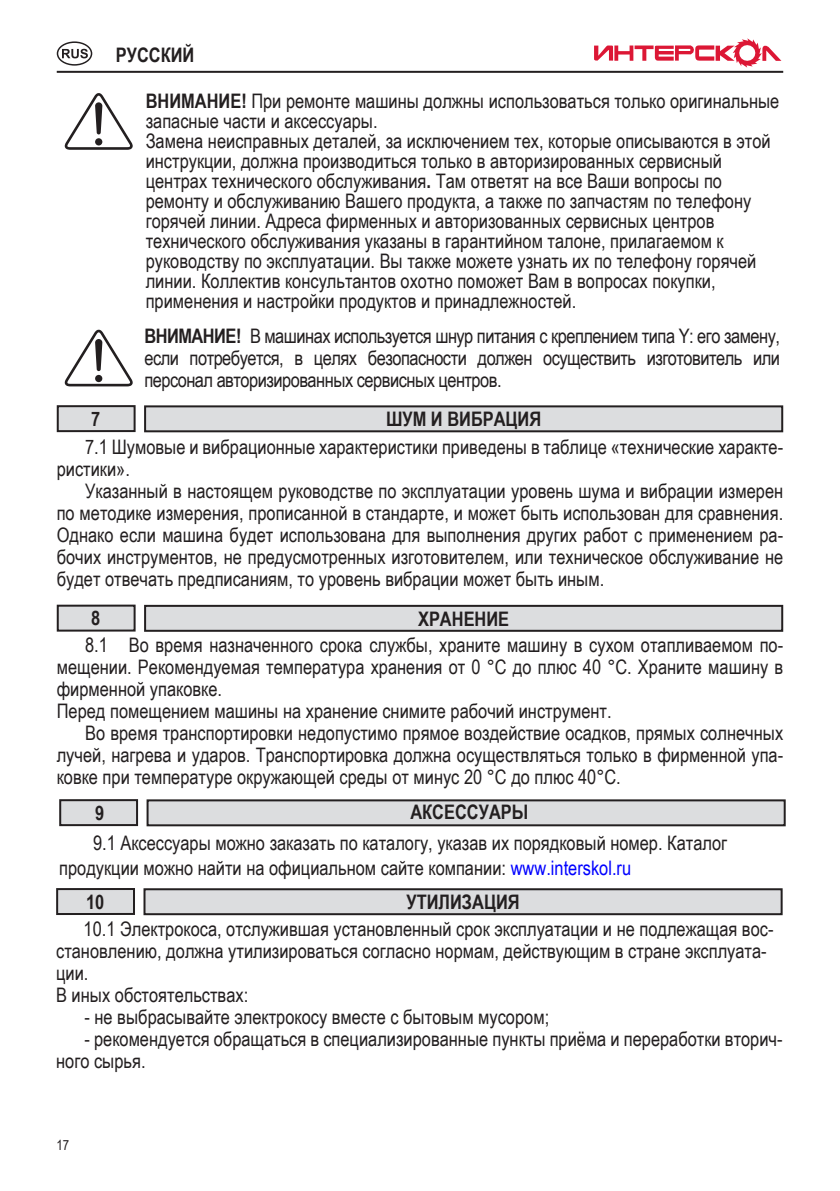
<style>
.page{position:relative;width:840px;height:1191px;background:#fff}
.page>*{position:absolute;margin:0;border:0;box-sizing:border-box;transform-origin:0 0}
.Текст{font:20px/22px "Arial Narrow";color:#231f20}
.t1{font:700 20px "Arial Narrow";color:#231f20}
.t2{font:14px "Arial Narrow";color:#231f20}
.s1{font-weight:700}
.s2{color:#00f}
</style>
<div class="page">
<hr style="left:57px;top:71px;width:725px;height:2px;background:#231f20">
<svg style="left:57px;top:41px;width:35px;height:25px"></svg>
<svg style="left:65px;top:330px;width:68px;height:56px"></svg>
<div style="left:145px;top:406px;width:636px;height:25px;background:#dcdddf"></div>
<div style="left:144px;top:405px;width:638px;height:27px;border:2px solid #231f20"></div>
<div style="left:58px;top:406px;width:76px;height:25px;background:#dcdddf"></div>
<div style="left:57px;top:405px;width:78px;height:27px;border:2px solid #231f20"></div>
<div style="left:145px;top:606px;width:636px;height:25px;background:#dcdddf"></div>
<div style="left:144px;top:605px;width:638px;height:27px;border:2px solid #231f20"></div>
<div style="left:58px;top:605px;width:76px;height:25px;background:#dcdddf"></div>
<div style="left:57px;top:604px;width:78px;height:27px;border:2px solid #231f20"></div>
<svg style="left:65px;top:93px;width:68px;height:57px"></svg>
<svg style="left:594px;top:38px;width:187px;height:30px"></svg>
<div style="left:144px;top:889px;width:637px;height:25px;background:#dcdddf"></div>
<div style="left:143px;top:888px;width:639px;height:27px;border:2px solid #231f20"></div>
<div style="left:57px;top:889px;width:77px;height:25px;background:#dcdddf"></div>
<div style="left:56px;top:888px;width:79px;height:27px;border:2px solid #231f20"></div>
<div style="left:147px;top:800px;width:637px;height:25px;background:#dcdddf"></div>
<div style="left:146px;top:799px;width:639px;height:27px;border:2px solid #231f20"></div>
<div style="left:60px;top:800px;width:77px;height:25px;background:#dcdddf"></div>
<div style="left:59px;top:799px;width:79px;height:27px;border:2px solid #231f20"></div>
<p class="t1" style="left:116px;top:40px;width:80px">РУССКИЙ</p>
<p class="Текст" style="left:146px;top:90px;width:634px;line-height:20px"><span class="s1">ВНИМАНИЕ!</span> При ремонте машины должны использоваться только оригинальные запасные части и аксессуары.<br>Замена неисправных деталей, за исключением тех, которые описываются в этой инструкции, должна производиться только в авторизированных сервисный центрах технического обслуживания<span class="s1">.</span> Там ответят на все Ваши вопросы по ремонту и обслуживанию Вашего продукта, а также по запчастям по телефону горячей линии. Адреса фирменных и авторизованных сервисных центров технического обслуживания указаны в гарантийном талоне, прилагаемом к руководству по эксплуатации. Вы также можете узнать их по телефону горячей линии. Коллектив консультантов охотно поможет Вам в вопросах покупки, применения и настройки продуктов и принадлежностей.</p>
<p class="Текст" style="left:144px;top:324px;width:636px;text-align:justify"><span class="s1">ВНИМАНИЕ!</span> В машинах используется шнур питания с креплением типа Y: его замену, если потребуется, в целях безопасности должен осуществить изготовитель или персонал авторизированных сервисных центров.</p>
<p class="t1" style="left:91px;top:404px;width:11px">7</p>
<p class="t1" style="left:386px;top:404px;width:157px">ШУМ И ВИБРАЦИЯ</p>
<p class="Текст" style="left:57px;top:435px;width:727px;text-indent:28px">7.1 Шумовые и вибрационные характеристики приведены в таблице «технические характе&shy;ристики».</p>
<p class="Текст" style="left:57px;top:479px;width:727px;text-align:justify;text-indent:28px">Указанный в настоящем руководстве по эксплуатации уровень шума и вибрации измерен по методике измерения, прописанной в стандарте, и может быть использован для сравнения.<br>Однако если машина будет использована для выполнения других работ с применением ра&shy;бочих инструментов, не предусмотренных изготовителем, или техническое обслуживание не будет отвечать предписаниям, то уровень вибрации может быть иным.</p>
<p class="t1" style="left:91px;top:603px;width:11px">8</p>
<p class="t1" style="left:418px;top:603px;width:93px">ХРАНЕНИЕ</p>
<p class="Текст" style="left:57px;top:633px;width:727px;text-align:justify;text-indent:28px">8.1 Во время назначенного срока службы, храните машину в сухом отапливаемом по&shy;мещении. Рекомендуемая температура хранения от 0 °С до плюс 40 °С. Храните машину в фирменной упаковке.</p>
<p class="Текст" style="left:57px;top:699px;width:556px">Перед помещением машины на хранение снимите рабочий инструмент.</p>
<p class="Текст" style="left:57px;top:721px;width:727px;text-align:justify;text-indent:28px">Во время транспортировки недопустимо прямое воздействие осадков, прямых солнечных лучей, нагрева и ударов. Транспортировка должна осуществляться только в фирменной упа&shy;ковке при температуре окружающей среды от минус 20 °С до плюс 40°С.</p>
<p class="t1" style="left:410px;top:797px;width:119px">АКСЕССУАРЫ</p>
<p class="Текст" style="left:59px;top:829px;width:669px;line-height:25px;text-indent:34px">9.1 Аксессуары можно заказать по каталогу, указав их порядковый номер. Каталог продукции можно найти на официальном сайте компании: <span class="s2">www.interskol.ru</span></p>
<p class="t1" style="left:95px;top:798px;width:11px">9</p>
<p class="t1" style="left:86px;top:886px;width:20px">10</p>
<p class="t1" style="left:406px;top:886px;width:115px">УТИЛИЗАЦИЯ</p>
<p class="Текст" style="left:56px;top:917px;width:718px;text-indent:27px">10.1 Электрокоса, отслужившая установленный срок эксплуатации и не подлежащая вос&shy;становлению, должна утилизироваться согласно нормам, действующим в стране эксплуата&shy;ции.<br>В иных обстоятельствах:</p>
<p class="Текст" style="left:84px;top:1005px;width:466px">- не выбрасывайте электрокосу вместе с бытовым мусором;</p>
<p class="Текст" style="left:56px;top:1027px;width:727px;text-indent:28px">- рекомендуется обращаться в специализированные пункты приёма и переработки вторич&shy;ного сырья.</p>
<p class="t2" style="left:56px;top:1135px;width:14px">17</p>
</div>
